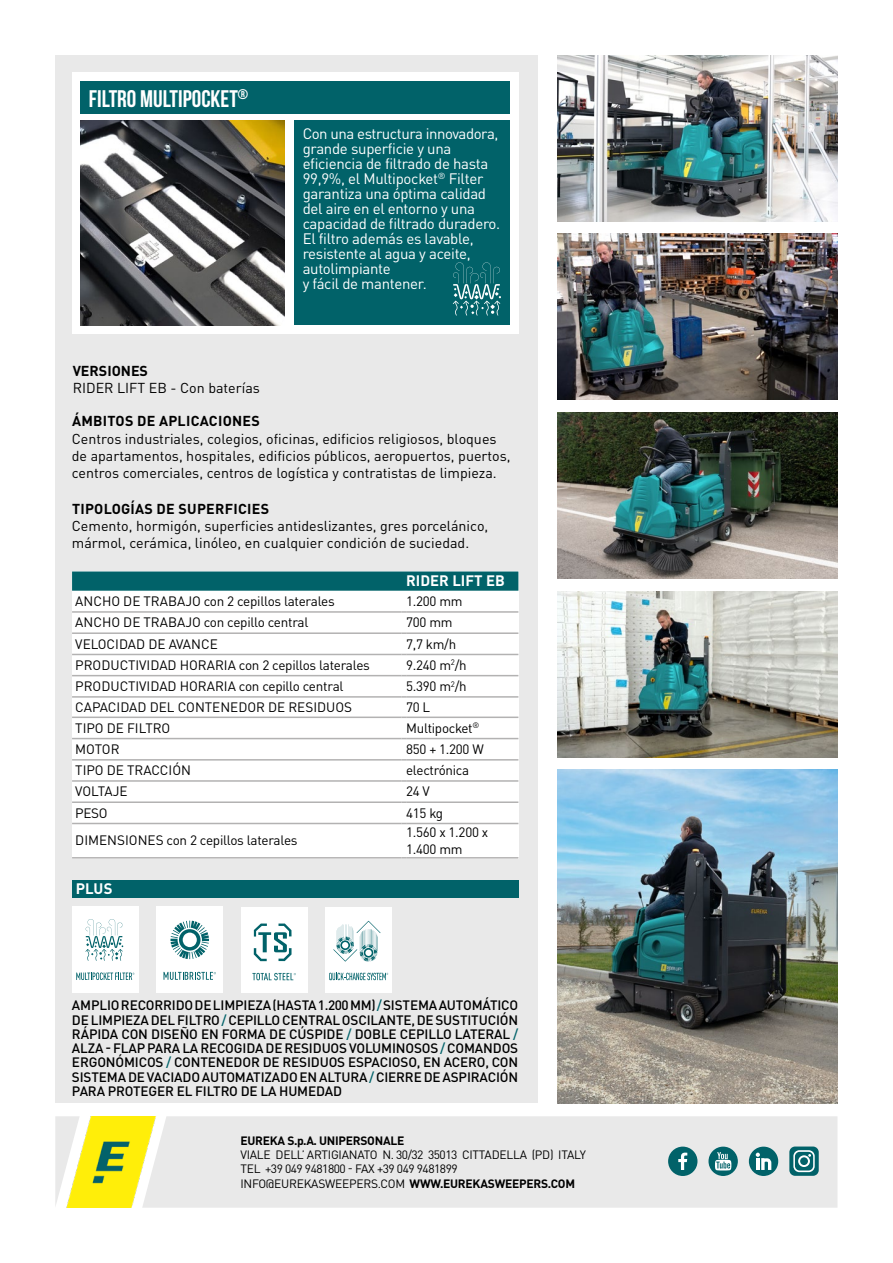
<style>
.page{position:relative;width:893px;height:1263px;background:#fff}
.page>*{position:absolute;margin:0;border:0;box-sizing:border-box;transform-origin:0 0}
.t1{font:700 24px "Bebas Neue";color:#fff}
.t2{font:15px/15px "DIN Pro";letter-spacing:-.02em;color:#fff}
.t3{font:700 15px "DIN Pro";color:#fff}
.t4{font:14.25px/17.1px "DIN Pro";color:#000}
.t5{font:700 14.25px "DIN Pro";letter-spacing:.02em;color:#000}
.t6{font:700 14.25px "DIN Pro";color:#000}
.t7{font:500 13.5px/14.2px "DIN Pro";letter-spacing:-.01em;color:#000;text-align:justify}
.t8{font:13.5px/16.2px "DIN Pro";letter-spacing:-.02em;color:#000}
.t9{font:13.5px "DIN Pro";color:#000}
.t10{font:12px/14.4px "DIN Pro";letter-spacing:-.02em;color:#000}
.t11{font:700 12px "DIN Pro";letter-spacing:-.02em;color:#000}
.s1{color:#016269}
.s2{font-weight:700}
</style>
<div class="page">
<div style="left:55px;top:55px;width:483px;height:1048px;background:#e9e9e9"></div>
<div style="left:72px;top:72px;width:447px;height:262px;background:#fff"></div>
<div style="left:156px;top:906px;width:67px;height:87px;background:#fff"></div>
<svg style="left:164px;top:972px;width:52px;height:8px"></svg>
<svg style="left:170px;top:921px;width:39px;height:38px"></svg>
<div style="left:72px;top:906px;width:67px;height:87px;background:#fff"></div>
<svg style="left:76px;top:972px;width:58px;height:8px"></svg>
<svg style="left:85px;top:919px;width:38px;height:42px"></svg>
<div style="left:72px;top:880px;width:447px;height:17px;background:#016269"></div>
<div style="left:241px;top:907px;width:66px;height:86px;background:#fff"></div>
<svg style="left:252px;top:973px;width:44px;height:7px"></svg>
<svg style="left:254px;top:923px;width:38px;height:38px"></svg>
<div style="left:325px;top:907px;width:67px;height:86px;background:#fff"></div>
<svg style="left:329px;top:973px;width:59px;height:7px"></svg>
<svg style="left:333px;top:921px;width:47px;height:40px"></svg>
<img style="left:557px;top:413px;width:281px;height:165px">
<img style="left:557px;top:591px;width:281px;height:166px">
<img style="left:557px;top:770px;width:281px;height:333px">
<img style="left:557px;top:55px;width:281px;height:166px">
<img style="left:557px;top:234px;width:281px;height:166px">
<img style="left:81px;top:121px;width:204px;height:204px">
<div style="left:159px;top:1116px;width:678px;height:92px;background:#e9e9e9"></div>
<div style="left:749px;top:1146px;width:29px;height:30px;background:#016269;border-radius:50%"></div>
<svg style="left:756px;top:1153px;width:15px;height:17px"></svg>
<div style="left:668px;top:1146px;width:29px;height:30px;background:#016269;border-radius:50%"></div>
<svg style="left:678px;top:1152px;width:9px;height:18px"></svg>
<svg style="left:708px;top:1146px;width:30px;height:30px"></svg>
<svg style="left:715px;top:1152px;width:16px;height:18px"></svg>
<div style="left:789px;top:1146px;width:30px;height:30px;background:#016269;border-radius:6px"></div>
<svg style="left:793px;top:1150px;width:22px;height:22px"></svg>
<svg style="left:795px;top:1152px;width:18px;height:18px"></svg>
<svg style="left:798px;top:1155px;width:12px;height:12px"></svg>
<div style="left:800px;top:1157px;width:8px;height:8px;background:#016269;border-radius:50%"></div>
<svg style="left:55px;top:1116px;width:11px;height:90px"></svg>
<img style="left:66px;top:1116px;width:93px;height:92px">
<div style="left:81px;top:81px;width:429px;height:33px;background:#016269"></div>
<div style="left:294px;top:121px;width:216px;height:204px;background:#016269"></div>
<svg style="left:453px;top:262px;width:48px;height:54px"></svg>
<div style="left:72px;top:571px;width:447px;height:287px;background:#fff"></div>
<svg style="left:72px;top:571px;width:446px;height:20px;background:#0b686f"></svg>
<hr style="left:72px;top:611px;width:330px;height:2px;background:#b3b2b2">
<hr style="left:406px;top:611px;width:112px;height:2px;background:#b3b2b2">
<hr style="left:72px;top:632px;width:330px;height:2px;background:#b3b2b2">
<hr style="left:406px;top:632px;width:112px;height:2px;background:#b3b2b2">
<hr style="left:72px;top:654px;width:330px;height:1px;background:#b3b2b2">
<hr style="left:406px;top:654px;width:112px;height:1px;background:#b3b2b2">
<hr style="left:72px;top:675px;width:330px;height:1px;background:#b3b2b2">
<hr style="left:406px;top:675px;width:112px;height:1px;background:#b3b2b2">
<hr style="left:72px;top:696px;width:330px;height:2px;background:#b3b2b2">
<hr style="left:406px;top:696px;width:112px;height:2px;background:#b3b2b2">
<hr style="left:72px;top:716px;width:330px;height:2px;background:#b3b2b2">
<hr style="left:406px;top:716px;width:112px;height:2px;background:#b3b2b2">
<hr style="left:72px;top:738px;width:330px;height:1px;background:#b3b2b2">
<hr style="left:406px;top:738px;width:112px;height:1px;background:#b3b2b2">
<hr style="left:72px;top:759px;width:330px;height:1px;background:#b3b2b2">
<hr style="left:406px;top:759px;width:112px;height:1px;background:#b3b2b2">
<hr style="left:72px;top:780px;width:330px;height:2px;background:#b3b2b2">
<hr style="left:406px;top:780px;width:112px;height:2px;background:#b3b2b2">
<hr style="left:72px;top:801px;width:330px;height:2px;background:#b3b2b2">
<hr style="left:406px;top:801px;width:112px;height:2px;background:#b3b2b2">
<hr style="left:72px;top:823px;width:330px;height:1px;background:#b3b2b2">
<hr style="left:406px;top:823px;width:112px;height:1px;background:#b3b2b2">
<hr style="left:72px;top:857px;width:330px;height:1px;background:#b3b2b2">
<hr style="left:406px;top:857px;width:112px;height:1px;background:#b3b2b2">
<h1 class="t1" style="left:89px;top:85px;width:161px">FILTRO MULTIPOCKET<sup>®</sup></h1>
<p class="t6" style="left:73px;top:359px;width:77px">VERSIONES</p>
<p class="t4" style="left:73px;top:378px;width:189px">RIDER LIFT EB - Con baterías</p>
<p class="t2" style="left:303px;top:125px;width:199px">Con una estructura innovadora, grande superficie y una eficiencia de filtrado de hasta<br>99,9%, el Multipocket<sup>®</sup> Filter garantiza una óptima calidad del aire en el entorno y una capacidad de filtrado duradero.<br>El filtro además es lavable, resistente al agua y aceite, autolimpiante<br>y fácil de mantener.</p>
<p class="t5" style="left:72px;top:409px;width:189px">ÁMBITOS DE APLICACIONES</p>
<p class="t4" style="left:72px;top:428px;width:440px">Centros industriales, colegios, oficinas, edificios religiosos, bloques de apartamentos, hospitales, edificios públicos, aeropuertos, puertos, centros comerciales, centros de logística y contratistas de limpieza.</p>
<p class="t5" style="left:72px;top:497px;width:199px">TIPOLOGÍAS DE SUPERFICIES</p>
<p class="t4" style="left:72px;top:516px;width:418px">Cemento, hormigón, superficies antideslizantes, gres porcelánico, mármol, cerámica, linóleo, en cualquier condición de suciedad.</p>
<p class="t3" style="left:406px;top:568px;width:100px">RIDER LIFT EB</p>
<p class="t8" style="left:75px;top:592px;width:261px">ANCHO DE TRABAJO con 2 cepillos laterales</p>
<p class="t8" style="left:406px;top:592px;width:58px">1.200 mm</p>
<p class="t8" style="left:75px;top:613px;width:235px">ANCHO DE TRABAJO con cepillo central</p>
<p class="t8" style="left:406px;top:613px;width:48px">700 mm</p>
<p class="t9" style="left:75px;top:633px;width:144px">VELOCIDAD DE AVANCE</p>
<p class="t8" style="left:406px;top:634px;width:52px">7,7 km/h</p>
<p class="t8" style="left:75px;top:655px;width:296px">PRODUCTIVIDAD HORARIA con 2 cepillos laterales</p>
<p class="t8" style="left:406px;top:655px;width:62px">9.240 m<sup>2</sup>/h</p>
<p class="t8" style="left:75px;top:677px;width:270px">PRODUCTIVIDAD HORARIA con cepillo central</p>
<p class="t8" style="left:406px;top:677px;width:62px">5.390 m<sup>2</sup>/h</p>
<p class="t9" style="left:75px;top:696px;width:278px">CAPACIDAD DEL CONTENEDOR DE RESIDUOS</p>
<p class="t8" style="left:406px;top:698px;width:26px">70 L</p>
<p class="t9" style="left:75px;top:717px;width:97px">TIPO DE FILTRO</p>
<p class="t8" style="left:406px;top:718px;width:75px">Multipocket<sup>®</sup></p>
<p class="t8" style="left:75px;top:740px;width:46px">MOTOR</p>
<p class="t8" style="left:406px;top:740px;width:79px">850 + 1.200 W</p>
<p class="t9" style="left:75px;top:760px;width:117px">TIPO DE TRACCIÓN</p>
<p class="t8" style="left:406px;top:761px;width:64px">electrónica</p>
<p class="t8" style="left:75px;top:782px;width:54px">VOLTAJE</p>
<p class="t8" style="left:406px;top:782px;width:25px">24 V</p>
<p class="t8" style="left:75px;top:803px;width:34px">PESO</p>
<p class="t8" style="left:406px;top:803px;width:38px">415 kg</p>
<p class="t8" style="left:75px;top:831px;width:224px">DIMENSIONES con 2 cepillos laterales</p>
<p class="t8" style="left:406px;top:823px;width:84px">1.560 x 1.200 x<br>1.400 mm</p>
<p class="t3" style="left:76px;top:876px;width:38px">PLUS</p>
<p class="t7" style="left:72px;top:997px;width:448px">AMPLIO RECORRIDO DE LIMPIEZA (HASTA 1.200 MM) <span class="s1">/</span> SISTEMA AUTOMÁTICO DE LIMPIEZA DEL FILTRO <span class="s1">/</span> CEPILLO CENTRAL OSCILANTE, DE SUSTITUCIÓN RÁPIDA CON DISEÑO EN FORMA DE CÚSPIDE <span class="s1">/</span> DOBLE CEPILLO LATERAL <span class="s1">/ </span>ALZA - FLAP PARA LA RECOGIDA DE RESIDUOS VOLUMINOSOS <span class="s1">/</span> COMANDOS ERGONÓMICOS <span class="s1">/</span> CONTENEDOR DE RESIDUOS ESPACIOSO, EN ACERO, CON SISTEMA DE VACIADO AUTOMATIZADO EN ALTURA <span class="s1">/</span> CIERRE DE ASPIRACIÓN PARA PROTEGER EL FILTRO DE LA HUMEDAD</p>
<p class="t11" style="left:240px;top:1130px;width:166px">EUREKA S.p.A. UNIPERSONALE</p>
<p class="t10" style="left:240px;top:1146px;width:347px">VIALE DELL’ ARTIGIANATO N. 30/32 35013 CITTADELLA (PD) ITALY<br>TEL +39 049 9481800 - FAX +39 049 9481899<br>INFO@EUREKASWEEPERS.COM <span class="s2">WWW.EUREKASWEEPERS.COM</span></p>
</div>
